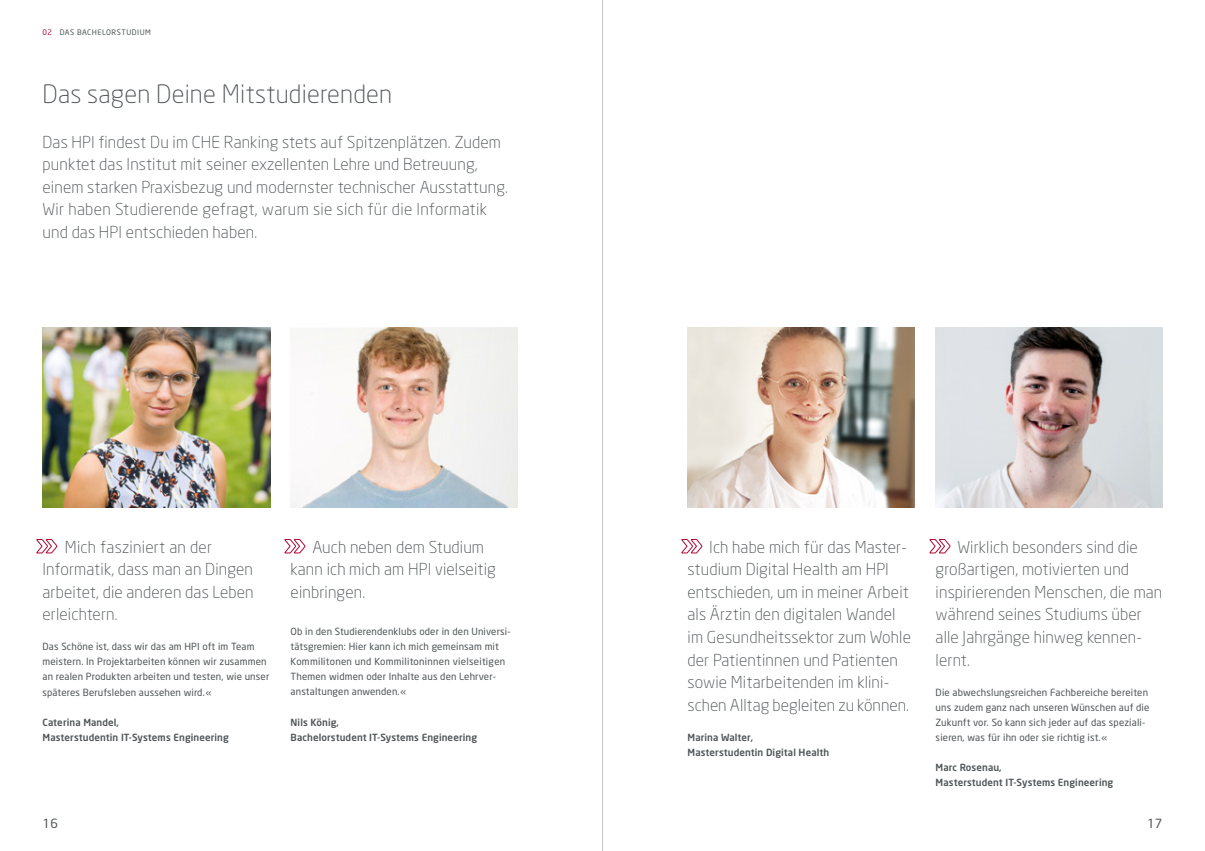
<style>
.page{position:relative;width:1205px;height:851px;background:#fff}
.page>*{position:absolute;margin:0;border:0;box-sizing:border-box;transform-origin:0 0}
.t1{font:300 25px "Neo Sans";letter-spacing:.01em;color:#4f5456}
.t2{font:300 16.25px/22.5px "Neo Sans";letter-spacing:.01em;color:#4f5456}
.t3{font:12.5px "Neo Sans";color:#4f5456}
.t4{font:9.75px/15px "Neo Sans";letter-spacing:.015em;color:#4f5456}
.t5{font:500 9.75px/15px "Neo Sans";letter-spacing:.01em;color:#4f5456}
.t6{font:7.5px "Neo Sans";letter-spacing:.07em;color:#4f5456}
.s1{color:#b00835}
</style>
<div class="page">
<img style="left:687px;top:328px;width:227px;height:180px">
<img style="left:935px;top:328px;width:227px;height:180px">
<svg style="left:681px;top:539px;width:21px;height:14px"></svg>
<svg style="left:929px;top:539px;width:21px;height:14px"></svg>
<img style="left:43px;top:328px;width:227px;height:180px">
<img style="left:291px;top:424px;width:226px;height:84px">
<svg style="left:36px;top:539px;width:22px;height:14px"></svg>
<svg style="left:284px;top:539px;width:22px;height:14px"></svg>
<svg style="left:311px;top:328px;width:206px;height:96px"></svg>
<hr style="left:602px;top:0;width:1px;height:850px;background:#c6c6c6">
<p class="t6" style="left:43px;top:28px;width:110px"><span class="s1">02</span> DAS BACHELORSTUDIUM</p>
<h1 class="t1" style="left:43px;top:78px;width:351px">Das sagen Deine Mitstudierenden</h1>
<p class="t2" style="left:43px;top:130px;width:467px">Das HPI findest Du im CHE Ranking stets auf Spitzenplätzen. Zudem punktet das Institut mit seiner exzellenten Lehre und Betreuung, einem starken Praxisbezug und modernster technischer Ausstattung.<br>Wir haben Studierende gefragt, warum sie sich für die Informatik und das HPI entschieden haben.</p>
<p class="t2" style="left:43px;top:535px;width:213px;text-indent:22px">Mich fasziniert an der<br>Informatik, dass man an Dingen arbeitet, die anderen das Leben erleichtern.</p>
<p class="t4" style="left:43px;top:639px;width:228px">Das Schöne ist, dass wir das am HPI oft im Team meistern. In Projektarbeiten können wir zusammen an realen Produkten arbeiten und testen, wie unser späteres Berufsleben aussehen wird.«</p>
<p class="t5" style="left:43px;top:714px;width:188px">Caterina Mandel,<br>Masterstudentin IT-Systems Engineering</p>
<p class="t2" style="left:291px;top:535px;width:207px;text-indent:22px">Auch neben dem Studium kann ich mich am HPI vielseitig einbringen.</p>
<p class="t4" style="left:291px;top:624px;width:221px">Ob in den Studierendenklubs oder in den Universi&shy;tätsgremien: Hier kann ich mich gemeinsam mit Kommilitonen und Kommilitoninnen vielseitigen Themen widmen oder Inhalte aus den Lehrver&shy;anstaltungen anwenden.«</p>
<p class="t5" style="left:291px;top:714px;width:188px">Nils König,<br>Bachelorstudent IT-Systems Engineering</p>
<p class="t2" style="left:687px;top:535px;width:225px;text-indent:22px">Ich habe mich für das Master&shy;studium Digital Health am HPI entschieden, um in meiner Arbeit als Ärztin den digitalen Wandel im Gesundheitssektor zum Wohle der Patientinnen und Patienten sowie Mitarbeitenden im klini&shy;schen Alltag begleiten zu können.</p>
<p class="t5" style="left:687px;top:729px;width:143px">Marina Walter,<br>Masterstudentin Digital Health</p>
<p class="t2" style="left:935px;top:535px;width:228px;text-indent:22px">Wirklich besonders sind die großartigen, motivierten und inspirierenden Menschen, die man während seines Studiums über alle Jahrgänge hinweg kennen&shy;lernt.</p>
<p class="t4" style="left:935px;top:684px;width:215px">Die abwechslungsreichen Fachbereiche bereiten uns zudem ganz nach unseren Wünschen auf die Zukunft vor. So kann sich jeder auf das speziali&shy;sieren, was für ihn oder sie richtig ist.«</p>
<p class="t5" style="left:935px;top:759px;width:179px">Marc Rosenau,<br>Masterstudent IT-Systems Engineering</p>
<p class="t3" style="left:43px;top:815px;width:17px">16</p>
<p class="t3" style="left:1147px;top:815px;width:17px">17</p>
</div>
